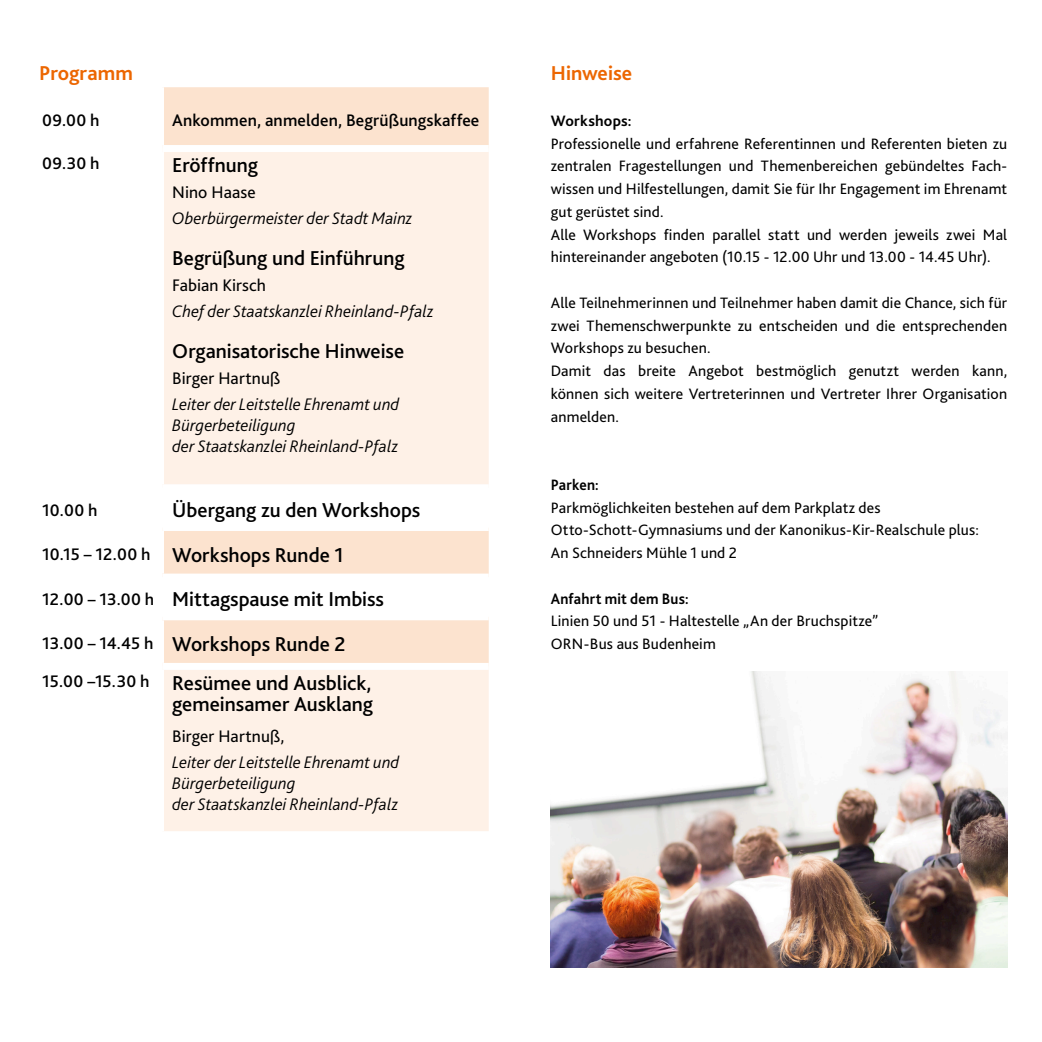
<style>
.page{position:relative;width:1042px;height:1042px;background:#fff}
.page>*{position:absolute;margin:0;border:0;box-sizing:border-box;transform-origin:0 0}
._74_Tabelle_Thema{font:500 21px/21px "Bliss 2";color:#000}
._11_Headline_Innen{font:700 21px "Bliss 2";color:#ec6601}
._73_Tabelle_Referat{font:italic 300 17.5px/21px "Bliss 2";letter-spacing:.005em;color:#000}
._74_Tabelle_Thema-2{font:500 17.5px "Bliss 2";letter-spacing:.01em;color:#000}
._72_Tabelle{font:17.5px "Bliss 2";letter-spacing:.005em;color:#000}
._20_Copy{font:15.75px/22.8px "Bliss 2";letter-spacing:.01em;color:#000;text-align:justify}
._26_Copy_Bold{font:700 15.75px "Bliss 2";letter-spacing:.015em;color:#000;scale:.95 1}
._20_Copy-2{font:700 15.75px "Bliss 2";letter-spacing:.015em;color:#000}
</style>
<div class="page">
<div style="left:164px;top:87px;width:325px;height:58px;background:#fce3cf"></div>
<svg style="left:164px;top:152px;width:325px;height:679px;background:#fdefe5"></svg>
<svg style="left:164px;top:491px;width:325px;height:122px"></svg>
<div style="left:162px;top:484px;width:327px;height:7px;background:#fff"></div>
<div style="left:162px;top:524px;width:327px;height:7px;background:#fff"></div>
<div style="left:162px;top:573px;width:327px;height:7px;background:#fff"></div>
<div style="left:162px;top:613px;width:327px;height:7px;background:#fff"></div>
<div style="left:162px;top:663px;width:327px;height:7px;background:#fff"></div>
<img style="left:551px;top:672px;width:456px;height:295px">
<p class="_11_Headline_Innen" style="left:39px;top:60px;width:95px">Programm</p>
<p class="_74_Tabelle_Thema-2" style="left:42px;top:109px;width:59px">09.00 h</p>
<p class="_74_Tabelle_Thema-2" style="left:172px;top:109px;width:309px">Ankommen, anmelden, Begrüßungskaffee</p>
<p class="_74_Tabelle_Thema-2" style="left:42px;top:153px;width:59px">09.30 h</p>
<p class="_74_Tabelle_Thema" style="left:172px;top:154px;width:87px">Eröffnung</p>
<p class="_72_Tabelle" style="left:172px;top:182px;width:85px">Nino Haase</p>
<p class="_73_Tabelle_Referat" style="left:172px;top:208px;width:242px">Oberbürgermeister der Stadt Mainz</p>
<p class="_74_Tabelle_Thema" style="left:172px;top:247px;width:234px">Begrüßung und Einführung</p>
<p class="_72_Tabelle" style="left:172px;top:274px;width:95px">Fabian Kirsch</p>
<p class="_73_Tabelle_Referat" style="left:172px;top:300px;width:263px">Chef der Staatskanzlei Rheinland-Pfalz</p>
<p class="_74_Tabelle_Thema" style="left:172px;top:340px;width:233px">Organisatorische Hinweise</p>
<p class="_72_Tabelle" style="left:172px;top:367px;width:110px">Birger Hartnuß</p>
<p class="_73_Tabelle_Referat" style="left:172px;top:393px;width:228px">Leiter der Leitstelle Ehrenamt und<br>Bürgerbeteiligung<br>der Staatskanzlei Rheinland-Pfalz</p>
<p class="_74_Tabelle_Thema-2" style="left:42px;top:499px;width:57px">10.00 h</p>
<p class="_74_Tabelle_Thema" style="left:172px;top:499px;width:250px">Übergang zu den Workshops</p>
<p class="_74_Tabelle_Thema-2" style="left:42px;top:543px;width:110px">10.15 – 12.00 h</p>
<p class="_74_Tabelle_Thema" style="left:172px;top:544px;width:173px">Workshops Runde 1</p>
<p class="_74_Tabelle_Thema-2" style="left:42px;top:588px;width:114px">12.00 – 13.00 h</p>
<p class="_74_Tabelle_Thema" style="left:172px;top:588px;width:213px">Mittagspause mit Imbiss</p>
<p class="_74_Tabelle_Thema-2" style="left:42px;top:633px;width:113px">13.00 – 14.45 h</p>
<p class="_74_Tabelle_Thema" style="left:172px;top:633px;width:175px">Workshops Runde 2</p>
<p class="_74_Tabelle_Thema-2" style="left:42px;top:670px;width:109px">15.00 –15.30 h</p>
<p class="_74_Tabelle_Thema" style="left:172px;top:672px;width:203px">Resümee und Ausblick, gemeinsamer Ausklang</p>
<p class="_72_Tabelle" style="left:172px;top:725px;width:114px">Birger Hartnuß,</p>
<p class="_73_Tabelle_Referat" style="left:172px;top:751px;width:228px">Leiter der Leitstelle Ehrenamt und<br>Bürgerbeteiligung<br>der Staatskanzlei Rheinland-Pfalz</p>
<p class="_11_Headline_Innen" style="left:551px;top:60px;width:83px">Hinweise</p>
<p class="_20_Copy-2" style="left:551px;top:111px;width:82px">Workshops:</p>
<p class="_20_Copy" style="left:551px;top:131px;width:458px">Professionelle und erfahrene Referentinnen und Referenten bieten zu zentralen Fragestellungen und Themenbereichen gebündeltes Fach&shy;wissen und Hilfestellungen, damit Sie für Ihr Engagement im Ehrenamt gut gerüstet sind.</p>
<p class="_20_Copy" style="left:551px;top:222px;width:458px">Alle Workshops finden parallel statt und werden jeweils zwei Mal hintereinander angeboten (10.15 - 12.00 Uhr und 13.00 - 14.45 Uhr).</p>
<p class="_20_Copy" style="left:551px;top:291px;width:458px">Alle Teilnehmerinnen und Teilnehmer haben damit die Chance, sich für zwei Themenschwerpunkte zu entscheiden und die entsprechenden Workshops zu besuchen.</p>
<p class="_20_Copy" style="left:551px;top:359px;width:458px">Damit das breite Angebot bestmöglich genutzt werden kann, können sich weitere Vertreterinnen und Vertreter Ihrer Organisation anmelden.</p>
<p class="_26_Copy_Bold" style="left:551px;top:475px;width:52px">Parken:</p>
<p class="_20_Copy" style="left:551px;top:495px;width:430px">Parkmöglichkeiten bestehen auf dem Parkplatz des<br>Otto-Schott-Gymnasiums und der Kanonikus-Kir-Realschule plus:</p>
<p class="_20_Copy" style="left:551px;top:541px;width:188px">An Schneiders Mühle 1 und 2</p>
<p class="_26_Copy_Bold" style="left:551px;top:588px;width:147px">Anfahrt mit dem Bus:</p>
<p class="_20_Copy" style="left:551px;top:609px;width:329px">Linien 50 und 51 - Haltestelle „An der Bruchspitze”</p>
<p class="_20_Copy" style="left:551px;top:632px;width:167px">ORN-Bus aus Budenheim</p>
</div>
